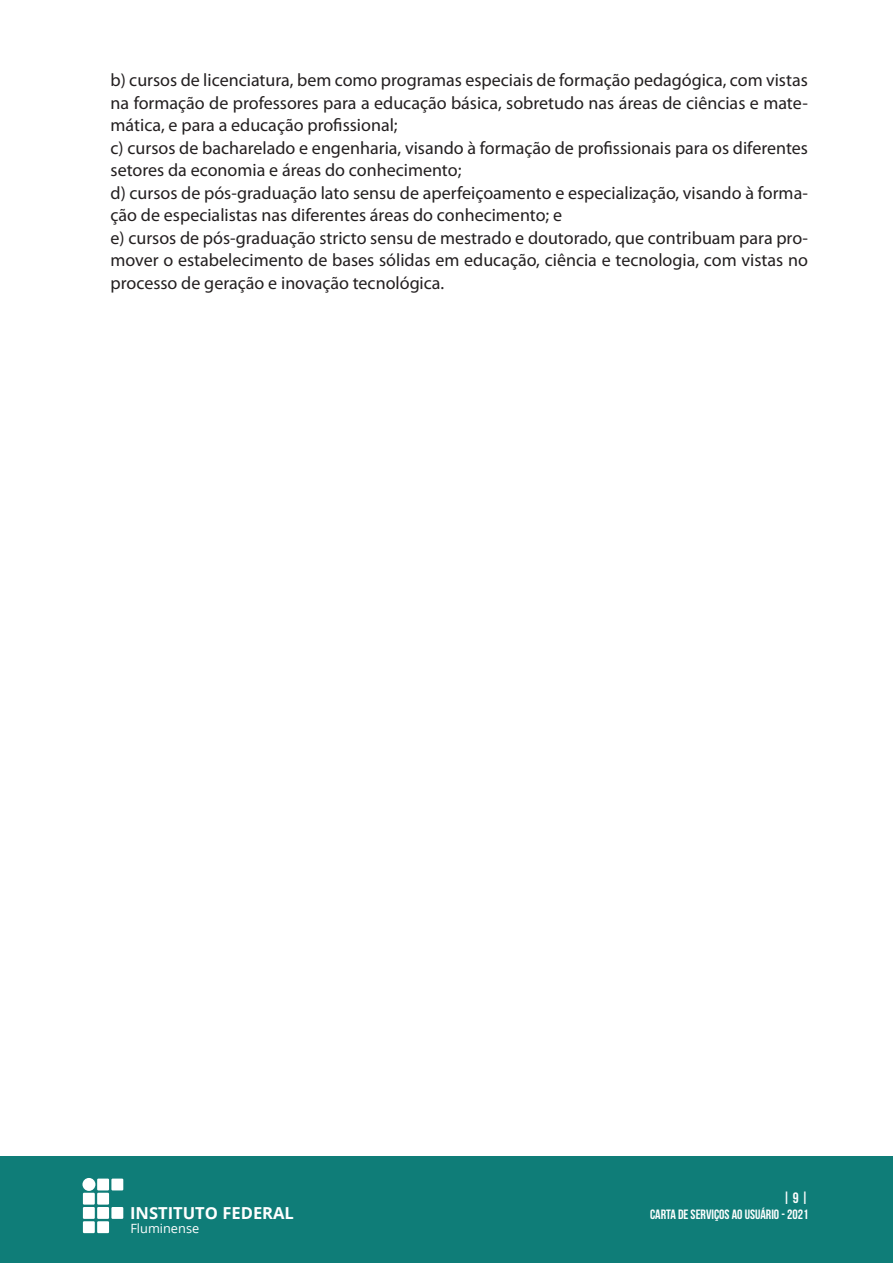
<style>
.page{position:relative;width:893px;height:1263px;background:#fff}
.page>*{position:absolute;margin:0;border:0;box-sizing:border-box;transform-origin:0 0}
.Artigos{font:18px/22.5px "Myriad Pro";color:#231f20;text-align:justify}
.t1{font:700 16.5px "Open Sans";color:#fff}
.t2{font:700 15px "Bebas Neue";color:#fff}
.t3{font:700 13.5px "Bebas Neue";color:#fff}
.t4{font:12.75px "Open Sans";color:#fff}
</style>
<div class="page">
<div style="left:0;top:1157px;width:893px;height:106px;background:#0f7d78"></div>
<div style="left:97px;top:1178px;width:12px;height:12px;background:#fff"></div>
<div style="left:111px;top:1178px;width:12px;height:12px;background:#fff"></div>
<div style="left:111px;top:1207px;width:12px;height:12px;background:#fff"></div>
<div style="left:83px;top:1193px;width:12px;height:11px;background:#fff"></div>
<div style="left:97px;top:1193px;width:12px;height:11px;background:#fff"></div>
<div style="left:83px;top:1207px;width:12px;height:12px;background:#fff"></div>
<div style="left:97px;top:1207px;width:12px;height:12px;background:#fff"></div>
<div style="left:83px;top:1221px;width:12px;height:12px;background:#fff"></div>
<div style="left:97px;top:1221px;width:12px;height:12px;background:#fff"></div>
<div style="left:82px;top:1178px;width:13px;height:13px;background:#fff;border-radius:50%"></div>
<p class="Artigos" style="left:111px;top:69px;width:699px">b) cursos de licenciatura, bem como programas especiais de formação pedagógica, com vistas na formação de professores para a educação básica, sobretudo nas áreas de ciências e mate&shy;mática, e para a educação profissional;</p>
<p class="Artigos" style="left:111px;top:136px;width:699px">c) cursos de bacharelado e engenharia, visando à formação de profissionais para os diferentes setores da economia e áreas do conhecimento;</p>
<p class="Artigos" style="left:111px;top:181px;width:699px">d) cursos de pós-graduação lato sensu de aperfeiçoamento e especialização, visando à forma&shy;ção de especialistas nas diferentes áreas do conhecimento; e</p>
<p class="Artigos" style="left:111px;top:226px;width:699px">e) cursos de pós-graduação stricto sensu de mestrado e doutorado, que contribuam para pro&shy;mover o estabelecimento de bases sólidas em educação, ciência e tecnologia, com vistas no processo de geração e inovação tecnológica.</p>
<p class="t1" style="left:130px;top:1201px;width:165px">INSTITUTO FEDERAL</p>
<p class="t4" style="left:130px;top:1220px;width:70px">Fluminense</p>
<p class="t2" style="left:783px;top:1189px;width:27px">| 9 |</p>
<p class="t3" style="left:650px;top:1207px;width:160px">CARTA DE SERVIÇOS AO USUÁRIO - 2021</p>
</div>
